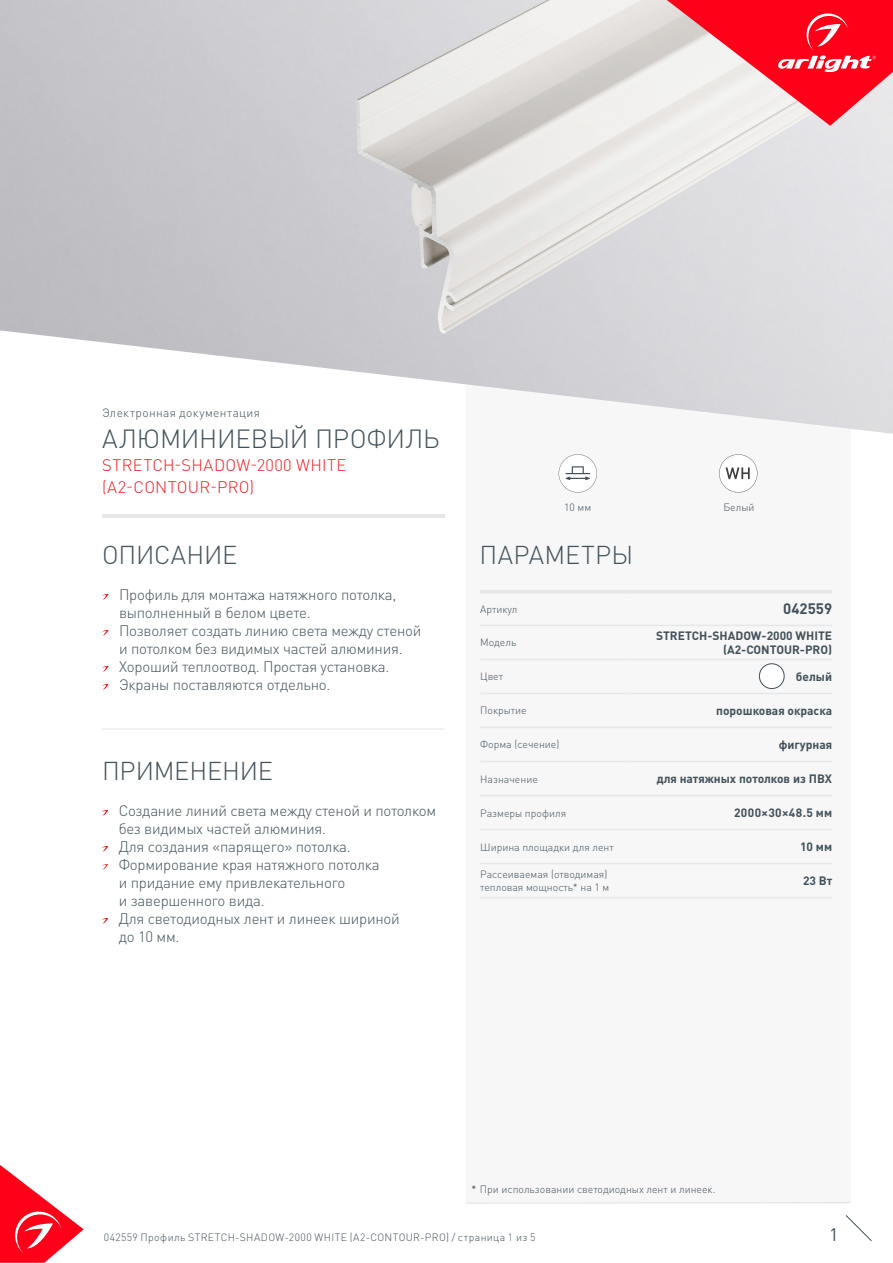
<style>
.page{position:relative;width:893px;height:1263px;background:#fff}
.page>*{position:absolute;margin:0;border:0;box-sizing:border-box;transform-origin:0 0}
.t1{font:300 25.95px "DIN Pro";letter-spacing:-.01em;color:#425159}
.t2{font:300 25.5px "DIN Pro";letter-spacing:-.005em;color:#425159}
.t3{font:300 25.5px "DIN Pro";letter-spacing:.015em;color:#425159}
.t4{font:18px "DIN Pro";color:#425159}
.t5{font:300 16.5px/22.5px "DIN Pro";letter-spacing:.02em;color:#ee1d23}
.t6{font:300 15px/18px "DIN Pro";letter-spacing:-.015em;color:#425159}
.t7{font:700 15px "DIN Pro";color:#425159}
.t8{font:700 12px/14.4px "DIN Pro";color:#425159;text-align:right}
.t9{font:300 12px "DIN Pro";letter-spacing:.03em;color:#425159}
.t10{font:700 12px "DIN Pro";letter-spacing:.03em;color:#425159}
.t11{font:300 10.5px/12.6px "DIN Pro";color:#425159}
.t12{font:300 10.5px "DIN Pro";letter-spacing:.035em;color:#425159}
.s1{color:#231f20}
</style>
<div class="page">
<svg style="left:0;top:1165px;width:84px;height:98px"></svg>
<svg style="left:845px;top:1215px;width:27px;height:26px"></svg>
<div style="left:466px;top:248px;width:384px;height:954px;background:#f7f7f8"></div>
<img style="left:0;top:0;width:893px;height:434px">
<hr style="left:102px;top:514px;width:342px;height:3px;background:#e6e7e9">
<svg style="left:102px;top:594px;width:7px;height:6px"></svg>
<svg style="left:102px;top:630px;width:7px;height:6px"></svg>
<svg style="left:102px;top:666px;width:7px;height:6px"></svg>
<svg style="left:102px;top:684px;width:7px;height:6px"></svg>
<svg style="left:102px;top:810px;width:6px;height:6px"></svg>
<svg style="left:102px;top:846px;width:6px;height:6px"></svg>
<svg style="left:102px;top:864px;width:6px;height:6px"></svg>
<svg style="left:102px;top:918px;width:6px;height:6px"></svg>
<hr style="left:102px;top:728px;width:342px;height:2px;background:#e6e7e9">
<hr style="left:480px;top:590px;width:148px;height:4px;background:#e6e7e9">
<hr style="left:628px;top:590px;width:204px;height:4px;background:#e6e7e9">
<hr style="left:480px;top:625px;width:148px;height:1px;background:#e6e7e9">
<hr style="left:628px;top:625px;width:204px;height:1px;background:#e6e7e9">
<hr style="left:480px;top:659px;width:148px;height:1px;background:#e6e7e9">
<hr style="left:628px;top:659px;width:204px;height:1px;background:#e6e7e9">
<hr style="left:480px;top:693px;width:148px;height:1px;background:#e6e7e9">
<hr style="left:628px;top:693px;width:204px;height:1px;background:#e6e7e9">
<hr style="left:480px;top:727px;width:148px;height:1px;background:#e6e7e9">
<hr style="left:628px;top:727px;width:204px;height:1px;background:#e6e7e9">
<hr style="left:480px;top:761px;width:148px;height:1px;background:#e6e7e9">
<hr style="left:628px;top:761px;width:204px;height:1px;background:#e6e7e9">
<hr style="left:480px;top:795px;width:148px;height:1px;background:#e6e7e9">
<hr style="left:628px;top:795px;width:204px;height:1px;background:#e6e7e9">
<hr style="left:480px;top:829px;width:148px;height:1px;background:#e6e7e9">
<hr style="left:628px;top:829px;width:204px;height:1px;background:#e6e7e9">
<hr style="left:480px;top:863px;width:148px;height:1px;background:#e6e7e9">
<hr style="left:628px;top:863px;width:204px;height:1px;background:#e6e7e9">
<hr style="left:480px;top:897px;width:148px;height:1px;background:#e6e7e9">
<hr style="left:628px;top:897px;width:204px;height:1px;background:#e6e7e9">
<svg style="left:667px;top:0;width:226px;height:126px"></svg>
<div style="left:759px;top:664px;width:25px;height:24px;background:#fff;border-radius:50%"></div>
<div style="left:759px;top:663px;width:25px;height:26px;border:1px solid #425159;border-radius:50%"></div>
<hr style="left:466px;top:1202px;width:384px;height:1px;background:#dcdddf">
<svg style="left:719px;top:454px;width:38px;height:38px"></svg>
<svg style="left:559px;top:454px;width:38px;height:38px"></svg>
<p class="t9" style="left:102px;top:404px;width:160px">Электронная документация</p>
<p class="t1" style="left:102px;top:421px;width:339px">АЛЮМИНИЕВЫЙ ПРОФИЛЬ</p>
<p class="t5" style="left:102px;top:453px;width:246px">STRETCH-SHADOW-2000 WHITE (A2-CONTOUR-PRO)</p>
<p class="t11" style="left:564px;top:501px;width:29px">10 мм</p>
<p class="t11" style="left:723px;top:501px;width:33px">Белый</p>
<p class="t2" style="left:102px;top:537px;width:137px">ОПИСАНИЕ</p>
<p class="t3" style="left:479px;top:537px;width:155px">ПАРАМЕТРЫ</p>
<p class="t6" style="left:119px;top:584px;width:279px">Профиль для монтажа натяжного потолка, выполненный в белом цвете.</p>
<p class="t6" style="left:119px;top:620px;width:304px">Позволяет создать линию света между стеной и потолком без видимых частей алюминия.</p>
<p class="t6" style="left:119px;top:656px;width:272px">Хороший теплоотвод. Простая установка.</p>
<p class="t6" style="left:119px;top:674px;width:213px">Экраны поставляются отдельно.</p>
<p class="t11" style="left:480px;top:602px;width:39px">Артикул</p>
<p class="t7" style="left:783px;top:599px;width:50px">042559</p>
<p class="t11" style="left:480px;top:636px;width:38px">Модель</p>
<p class="t8" style="left:656px;top:628px;width:178px">STRETCH-SHADOW-2000 WHITE (A2-CONTOUR-PRO)</p>
<p class="t11" style="left:480px;top:670px;width:24px">Цвет</p>
<p class="t8" style="left:796px;top:669px;width:38px">белый</p>
<p class="t11" style="left:480px;top:704px;width:48px">Покрытие</p>
<p class="t8" style="left:716px;top:703px;width:117px">порошковая окраска</p>
<p class="t11" style="left:480px;top:738px;width:81px">Форма (сечение)</p>
<p class="t8" style="left:779px;top:737px;width:55px">фигурная</p>
<p class="t11" style="left:480px;top:772px;width:59px">Назначение</p>
<p class="t8" style="left:657px;top:771px;width:177px">для натяжных потолков из ПВХ</p>
<p class="t11" style="left:480px;top:806px;width:87px">Размеры профиля</p>
<p class="t10" style="left:734px;top:805px;width:100px">2000×30×48.5 мм</p>
<p class="t11" style="left:480px;top:840px;width:135px">Ширина площадки для лент</p>
<p class="t8" style="left:800px;top:839px;width:34px">10 мм</p>
<p class="t11" style="left:480px;top:868px;width:131px">Рассеиваемая (отводимая) тепловая мощность* на 1 м</p>
<p class="t8" style="left:803px;top:873px;width:31px">23 Вт</p>
<p class="t2" style="left:102px;top:753px;width:172px">ПРИМЕНЕНИЕ</p>
<p class="t6" style="left:119px;top:800px;width:319px">Создание линий света между стеной и потолком без видимых частей алюминия.</p>
<p class="t6" style="left:119px;top:836px;width:234px">Для создания «парящего» потолка.</p>
<p class="t6" style="left:119px;top:854px;width:262px">Формирование края натяжного потолка и придание ему привлекательного<br>и завершенного вида.</p>
<p class="t6" style="left:119px;top:908px;width:283px">Для светодиодных лент и линеек шириной до 10 мм.</p>
<p class="t11" style="left:471px;top:1183px;width:246px"><span class="s1">*</span> При использовании светодиодных лент и линеек.</p>
<p class="t12" style="left:104px;top:1230px;width:433px">042559 Профиль STRETCH-SHADOW-2000 WHITE (A2-CONTOUR-PRO) / страница 1 из 5</p>
<p class="t4" style="left:829px;top:1222px;width:11px">1</p>
</div>
